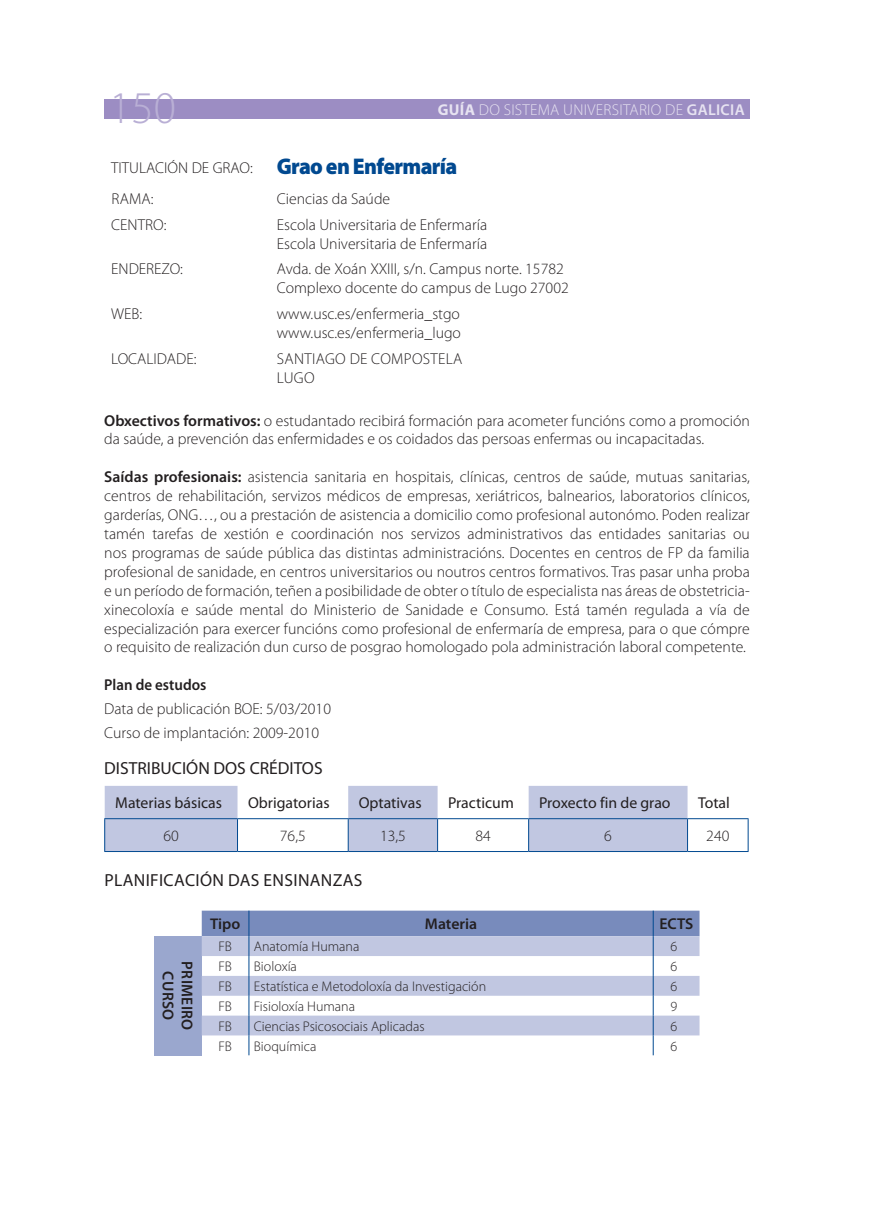
<style>
.page{position:relative;width:874px;height:1221px;background:#fff}
.page>*{position:absolute;margin:0;border:0;box-sizing:border-box;transform-origin:0 0}
.t1{font:300 45.5px "Myriad Pro";color:#b9afd5}
.t2{font:17.5px "Myriad Pro";color:#231f20}
.t3{font:300 15.75px/18.9px "Myriad Pro";color:#231f20}
.t4{font:15.75px "Myriad Pro";color:#231f20}
.t5{font:300 15.75px "Myriad Pro";letter-spacing:.14em;color:#e7e3f1}
.t6{font:300 15.75px/18.9px "Myriad Pro";letter-spacing:.02em;color:#231f20}
.t7{font:600 15.75px/18.9px "Myriad Pro";color:#231f20;text-align:center}
.t8{font:600 15.58px "Myriad Pro";color:#231f20}
.t9{font:300 14px "Myriad Pro";color:#231f20}
.s1{font-weight:700}
.s2{font-weight:600}
.s3{font-weight:900;font-size:22.75px;color:#014990}
</style>
<div class="page">
<div style="left:104px;top:99px;width:645px;height:20px;background:#9c8dc3"></div>
<svg style="left:105px;top:786px;width:582px;height:65px"></svg>
<hr style="left:104px;top:818px;width:133px;height:1px;background:#014990">
<hr style="left:104px;top:819px;width:1px;height:32px;background:#014990">
<hr style="left:237px;top:818px;width:111px;height:1px;background:#014990">
<hr style="left:237px;top:819px;width:1px;height:32px;background:#014990">
<hr style="left:348px;top:818px;width:89px;height:1px;background:#014990">
<hr style="left:347px;top:819px;width:1px;height:32px;background:#014990">
<hr style="left:437px;top:818px;width:91px;height:1px;background:#014990">
<hr style="left:437px;top:819px;width:1px;height:32px;background:#014990">
<hr style="left:528px;top:818px;width:159px;height:1px;background:#014990">
<hr style="left:528px;top:819px;width:1px;height:32px;background:#014990">
<hr style="left:687px;top:818px;width:61px;height:1px;background:#014990">
<hr style="left:686px;top:819px;width:1px;height:32px;background:#014990">
<hr style="left:747px;top:819px;width:1px;height:32px;background:#014990">
<hr style="left:104px;top:851px;width:133px;height:1px;background:#014990">
<hr style="left:237px;top:851px;width:111px;height:1px;background:#014990">
<hr style="left:348px;top:851px;width:89px;height:1px;background:#014990">
<hr style="left:437px;top:851px;width:91px;height:1px;background:#014990">
<hr style="left:528px;top:851px;width:159px;height:1px;background:#014990">
<hr style="left:687px;top:851px;width:61px;height:1px;background:#014990">
<div style="left:154px;top:936px;width:48px;height:119px;background:#9aa7ce"></div>
<svg style="left:202px;top:910px;width:497px;height:145px"></svg>
<p class="t1" style="left:109px;top:81px;width:68px">150</p>
<p class="t5" style="left:437px;top:100px;width:292px"><span class="s1">Guía</span> do sistema u niversitario de <span class="s2">GALIcia</span></p>
<p class="t3" style="left:111px;top:152px;width:347px;line-height:31px">TITULACIÓN DE GRAO: <span class="s3">Grao en Enfermaría </span>rama</p>
<p class="t3" style="left:151px;top:189px;width:4px">:</p>
<p class="t3" style="left:276px;top:189px;width:115px">Ciencias da Saúde</p>
<p class="t3" style="left:111px;top:215px;width:10px">CENT</p>
<p class="t3" style="left:145px;top:215px;width:23px">RO:</p>
<p class="t3" style="left:276px;top:215px;width:212px">Escola Universitaria de Enfermaría<br>Escola Universitaria de Enfermaría</p>
<p class="t3" style="left:111px;top:259px;width:10px">ENDE</p>
<p class="t3" style="left:146px;top:259px;width:38px">REZO:</p>
<p class="t3" style="left:276px;top:259px;width:293px">Avda. de Xoán XXIII, s/n. Campus norte. 15782<br>Complexo docente do campus de Lugo 27002</p>
<p class="t3" style="left:111px;top:304px;width:32px">WEB:</p>
<p class="t3" style="left:276px;top:304px;width:186px">www.usc.es/enfermeria_stgo www.usc.es/enfermeria_lugo</p>
<p class="t3" style="left:111px;top:349px;width:87px">LOCALIDADE:</p>
<p class="t6" style="left:277px;top:349px;width:178px">Santiago de Compostela<br>LUGO</p>
<p class="t3" style="left:104px;top:410px;width:646px"><span class="s2">Obxectivos formativos:</span> o estudantado recibirá formación para acometer funcións como a promoción da saúde, a prevención das enfermidades e os coidados das persoas enfermas ou incapacitadas.</p>
<p class="t3" style="left:104px;top:467px;width:646px;text-align:justify"><span class="s2">Saídas profesionais:</span> asistencia sanitaria en hospitais, clínicas, centros de saúde, mutuas sanitarias, centros de rehabilitación, servizos médicos de empresas, xeriátricos, balnearios, laboratorios clínicos, garderías, ONG…, ou a prestación de asistencia a domicilio como profesional autonómo. Poden realizar tamén tarefas de xestión e coordinación nos servizos administrativos das entidades sanitarias ou nos programas de saúde pública das distintas administracións. Docentes en centros de FP da familia profesional de sanidade, en centros universitarios ou noutros centros formativos. Tras pasar unha proba e un período de formación, teñen a posibilidade de obter o título de especialista nas áreas de obstetricia&shy;xinecoloxía e saúde mental do Ministerio de Sanidade e Consumo. Está tamén regulada a vía de especialización para exercer funcións como profesional de enfermaría de empresa, para o que cómpre o requisito de realización dun curso de posgrao homologado pola administración laboral competente.</p>
<p class="t3" style="left:104px;top:673px;width:228px;line-height:23.8px"><span class="s2">Plan de estudos<br></span>Data de publicación BOE: 5/03/2010<br>Curso de implantación: 2009-2010</p>
<p class="t2" style="left:104px;top:757px;width:220px">DISTRIBUCIÓN DOS CRÉDITOS</p>
<p class="t4" style="left:115px;top:793px;width:108px">Materias básicas</p>
<p class="t4" style="left:248px;top:793px;width:83px">Obrigatorias</p>
<p class="t4" style="left:358px;top:793px;width:64px">Optativas</p>
<p class="t4" style="left:448px;top:793px;width:67px">Practicum</p>
<p class="t4" style="left:539px;top:793px;width:133px">Proxecto fin de grao</p>
<p class="t4" style="left:697px;top:793px;width:33px">Total</p>
<p class="t3" style="left:163px;top:826px;width:17px">60</p>
<p class="t3" style="left:280px;top:826px;width:27px">76,5</p>
<p class="t3" style="left:380px;top:826px;width:27px">13,5</p>
<p class="t3" style="left:475px;top:826px;width:17px">84</p>
<p class="t3" style="left:604px;top:826px;width:9px">6</p>
<p class="t3" style="left:706px;top:826px;width:25px">240</p>
<p class="t2" style="left:104px;top:869px;width:65px">plani ficación</p>
<p class="t2" style="left:228px;top:869px;width:11px">das</p>
<p class="t2" style="left:263px;top:869px;width:11px">ensinanzas</p>
<p class="t8" style="left:210px;top:914px;width:32px">Tipo</p>
<p class="t8" style="left:425px;top:914px;width:54px">Materia</p>
<p class="t7" style="left:659px;top:914px;width:36px">ECTS</p>
<p class="t7" style="left:197px;top:961px;width:68px;rotate:90deg">primeiro curso</p>
<p class="t9" style="left:218px;top:938px;width:15px">FB</p>
<p class="t9" style="left:254px;top:938px;width:107px">Anatomía Humana</p>
<p class="t9" style="left:670px;top:938px;width:8px">6</p>
<p class="t9" style="left:218px;top:958px;width:15px">FB</p>
<p class="t9" style="left:254px;top:958px;width:45px">Bioloxía</p>
<p class="t9" style="left:670px;top:958px;width:8px">6</p>
<p class="t9" style="left:218px;top:977px;width:15px">FB</p>
<p class="t9" style="left:254px;top:977px;width:234px">Estatística e Metodoloxía da Investigación</p>
<p class="t9" style="left:670px;top:977px;width:8px">6</p>
<p class="t9" style="left:218px;top:997px;width:15px">FB</p>
<p class="t9" style="left:254px;top:997px;width:103px">Fisioloxía Humana</p>
<p class="t9" style="left:670px;top:997px;width:8px">9</p>
<p class="t9" style="left:218px;top:1017px;width:15px">FB</p>
<p class="t9" style="left:254px;top:1017px;width:172px">Ciencias Psicosociais Aplicadas</p>
<p class="t9" style="left:670px;top:1017px;width:8px">6</p>
<p class="t9" style="left:218px;top:1037px;width:15px">FB</p>
<p class="t9" style="left:254px;top:1037px;width:64px">Bioquímica</p>
<p class="t9" style="left:670px;top:1037px;width:8px">6</p>
</div>
